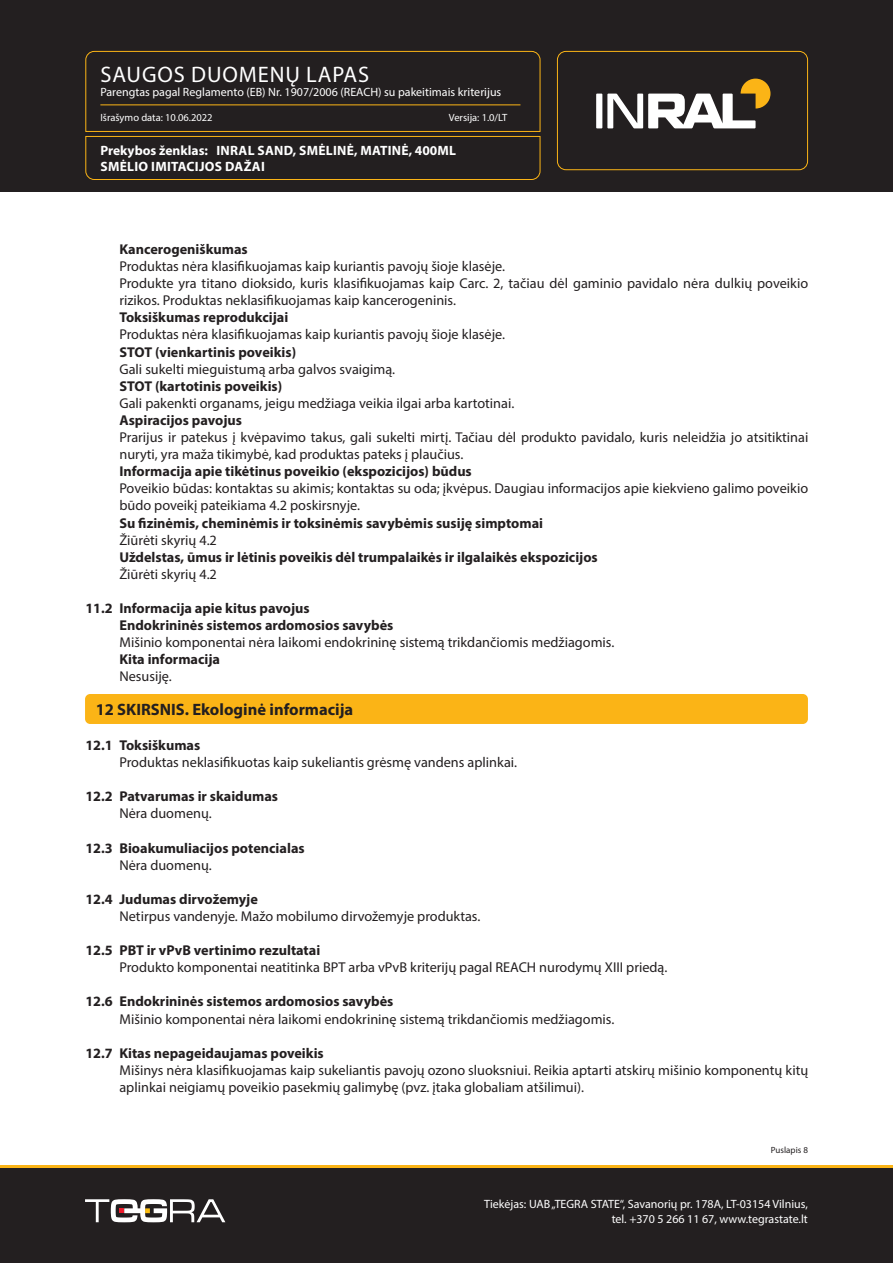
<style>
.page{position:relative;width:893px;height:1263px;background:#fff}
.page>*{position:absolute;margin:0;border:0;box-sizing:border-box;transform-origin:0 0}
.t1{font:22.5px "Myriad Pro";letter-spacing:.04em;color:#fff}
.Skyrius_baltas{font:700 16.5px "Myriad Pro";color:#231f20}
.Tekstas_paprastas_Bold{font:14.25px/17.1px "Myriad Pro";color:#231f20}
.Tekstas_paprastas_Bold-2{font:700 14.25px "Myriad Pro";color:#231f20}
.t2{font:700 13.5px/16.2px "Myriad Pro";letter-spacing:.02em;color:#fff}
.t3{font:12px/14.4px "Myriad Pro";color:#fff;text-align:right}
.t4{font:10.5px "Myriad Pro";color:#fff}
.t5{font:9px "Myriad Pro";color:#231f20}
</style>
<div class="page">
<div style="left:0;top:1165px;width:893px;height:98px;background:#231f20"></div>
<div style="left:0;top:0;width:893px;height:191px;background:#231f20"></div>
<svg style="left:85px;top:51px;width:456px;height:129px"></svg>
<div style="left:557px;top:51px;width:251px;height:119px;border:1px solid #fbb416;border-radius:9px"></div>
<hr style="left:100px;top:104px;width:420px;height:1px;background:#fbb416">
<svg style="left:85px;top:1199px;width:140px;height:23px"></svg>
<div style="left:596px;top:94px;width:6px;height:34px;background:#fff"></div>
<svg style="left:607px;top:79px;width:163px;height:49px"></svg>
<hr style="left:0;top:1165px;width:893px;height:2px;background:#fbb416">
<div style="left:85px;top:694px;width:723px;height:30px;background:#fbb416;border-radius:5px"></div>
<h1 class="t1" style="left:101px;top:60px;width:270px">SAUGOS DUOMENŲ LAPAS</h1>
<p class="t3" style="left:100px;top:85px;width:402px">Parengtas pagal Reglamento (EB) Nr. 1907/2006 (REACH) su pakeitimais kriterijus</p>
<p class="t4" style="left:100px;top:111px;width:114px">Išrašymo data: 10.06.2022</p>
<p class="t4" style="left:449px;top:111px;width:60px">Versija: 1.0/LT</p>
<p class="t2" style="left:100px;top:142px;width:357px">Prekybos ženklas: INRAL SAND, SMĖLINĖ, MATINĖ, 400ML<br>SMĖLIO IMITACIJOS DAŽAI</p>
<p class="Tekstas_paprastas_Bold-2" style="left:119px;top:240px;width:130px">Kancerogeniškumas</p>
<p class="Tekstas_paprastas_Bold" style="left:119px;top:257px;width:387px">Produktas nėra klasifikuojamas kaip kuriantis pavojų šioje klasėje.</p>
<p class="Tekstas_paprastas_Bold" style="left:119px;top:275px;width:690px">Produkte yra titano dioksido, kuris klasifikuojamas kaip Carc. 2, tačiau dėl gaminio pavidalo nėra dulkių poveikio rizikos. Produktas neklasifikuojamas kaip kancerogeninis.</p>
<p class="Tekstas_paprastas_Bold-2" style="left:119px;top:308px;width:170px">Toksiškumas reprodukcijai</p>
<p class="Tekstas_paprastas_Bold" style="left:119px;top:326px;width:387px">Produktas nėra klasifikuojamas kaip kuriantis pavojų šioje klasėje.</p>
<p class="Tekstas_paprastas_Bold-2" style="left:119px;top:342px;width:178px">STOT (vienkartinis poveikis)</p>
<p class="Tekstas_paprastas_Bold" style="left:119px;top:360px;width:277px">Gali sukelti mieguistumą arba galvos svaigimą.</p>
<p class="Tekstas_paprastas_Bold-2" style="left:119px;top:377px;width:164px">STOT (kartotinis poveikis)</p>
<p class="Tekstas_paprastas_Bold" style="left:119px;top:394px;width:396px">Gali pakenkti organams, jeigu medžiaga veikia ilgai arba kartotinai.</p>
<p class="Tekstas_paprastas_Bold-2" style="left:119px;top:411px;width:124px">Aspiracijos pavojus</p>
<p class="Tekstas_paprastas_Bold" style="left:119px;top:428px;width:690px">Prarijus ir patekus į kvėpavimo takus, gali sukelti mirtį. Tačiau dėl produkto pavidalo, kuris neleidžia jo atsitiktinai nuryti, yra maža tikimybė, kad produktas pateks į plaučius.</p>
<p class="Tekstas_paprastas_Bold-2" style="left:119px;top:462px;width:354px">Informacija apie tikėtinus poveikio (ekspozicijos) būdus</p>
<p class="Tekstas_paprastas_Bold" style="left:119px;top:480px;width:690px">Poveikio būdas: kontaktas su akimis; kontaktas su oda; įkvėpus. Daugiau informacijos apie kiekvieno galimo poveikio būdo poveikį pateikiama 4.2 poskirsnyje.</p>
<p class="Tekstas_paprastas_Bold-2" style="left:119px;top:513px;width:425px">Su fizinėmis, cheminėmis ir toksinėmis savybėmis susiję simptomai</p>
<p class="Tekstas_paprastas_Bold" style="left:119px;top:531px;width:99px">Žiūrėti skyrių 4.2</p>
<p class="Tekstas_paprastas_Bold-2" style="left:119px;top:548px;width:480px">Uždelstas, ūmus ir lėtinis poveikis dėl trumpalaikės ir ilgalaikės ekspozicijos</p>
<p class="Tekstas_paprastas_Bold" style="left:119px;top:565px;width:99px">Žiūrėti skyrių 4.2</p>
<p class="Tekstas_paprastas_Bold-2" style="left:85px;top:599px;width:226px">11.2 Informacija apie kitus pavojus</p>
<p class="Tekstas_paprastas_Bold-2" style="left:119px;top:616px;width:276px">Endokrininės sistemos ardomosios savybės</p>
<p class="Tekstas_paprastas_Bold" style="left:119px;top:634px;width:496px">Mišinio komponentai nėra laikomi endokrininę sistemą trikdančiomis medžiagomis.</p>
<p class="Tekstas_paprastas_Bold-2" style="left:119px;top:650px;width:102px">Kita informacija</p>
<p class="Tekstas_paprastas_Bold" style="left:119px;top:668px;width:54px">Nesusiję.</p>
<p class="Skyrius_baltas" style="left:96px;top:699px;width:259px">12 SKIRSNIS. Ekologinė informacija</p>
<p class="Tekstas_paprastas_Bold-2" style="left:85px;top:736px;width:116px">12.1 Toksiškumas</p>
<p class="Tekstas_paprastas_Bold" style="left:119px;top:753px;width:399px">Produktas neklasifikuotas kaip sukeliantis grėsmę vandens aplinkai.</p>
<p class="Tekstas_paprastas_Bold-2" style="left:85px;top:787px;width:194px">12.2 Patvarumas ir skaidumas</p>
<p class="Tekstas_paprastas_Bold" style="left:119px;top:805px;width:94px">Nėra duomenų.</p>
<p class="Tekstas_paprastas_Bold-2" style="left:85px;top:838px;width:221px">12.3 Bioakumuliacijos potencialas</p>
<p class="Tekstas_paprastas_Bold" style="left:119px;top:856px;width:94px">Nėra duomenų.</p>
<p class="Tekstas_paprastas_Bold-2" style="left:85px;top:890px;width:174px">12.4 Judumas dirvožemyje</p>
<p class="Tekstas_paprastas_Bold" style="left:119px;top:907px;width:362px">Netirpus vandenyje. Mažo mobilumo dirvožemyje produktas.</p>
<p class="Tekstas_paprastas_Bold-2" style="left:85px;top:941px;width:236px">12.5 PBT ir vPvB vertinimo rezultatai</p>
<p class="Tekstas_paprastas_Bold" style="left:119px;top:959px;width:549px">Produkto komponentai neatitinka BPT arba vPvB kriterijų pagal REACH nurodymų XIII priedą.</p>
<p class="Tekstas_paprastas_Bold-2" style="left:85px;top:992px;width:310px">12.6 Endokrininės sistemos ardomosios savybės</p>
<p class="Tekstas_paprastas_Bold" style="left:119px;top:1010px;width:496px">Mišinio komponentai nėra laikomi endokrininę sistemą trikdančiomis medžiagomis.</p>
<p class="Tekstas_paprastas_Bold-2" style="left:85px;top:1044px;width:240px">12.7 Kitas nepageidaujamas poveikis</p>
<p class="Tekstas_paprastas_Bold" style="left:119px;top:1061px;width:690px">Mišinys nėra klasifikuojamas kaip sukeliantis pavojų ozono sluoksniui. Reikia aptarti atskirų mišinio komponentų kitų aplinkai neigiamų poveikio pasekmių galimybę (pvz. įtaka globaliam atšilimui).</p>
<p class="t5" style="left:771px;top:1144px;width:38px">Puslapis 8</p>
<p class="t3" style="left:484px;top:1197px;width:325px">Tiekėjas: UAB „TEGRA STATE“, Savanorių pr. 178A, LT-03154 Vilnius, tel. +370 5 266 11 67, www.tegrastate.lt</p>
</div>
